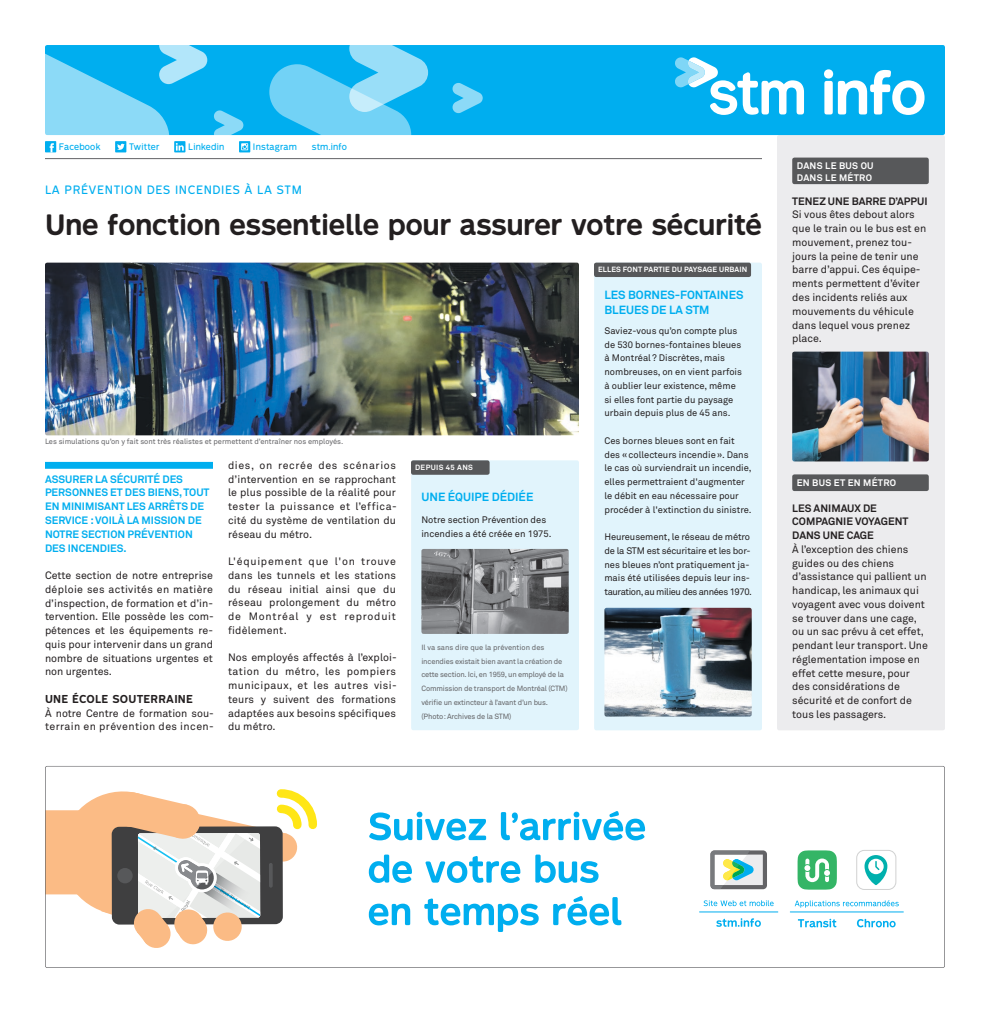
<style>
.page{position:relative;width:990px;height:1013px;background:#fff}
.page>*{position:absolute;margin:0;border:0;box-sizing:border-box;transform-origin:0 0}
.t1{font:700 57.25px "STM Montreal";color:#fff}
.t2{font:700 27.25px "STM Montreal";color:#231f20}
.t3{font:700 11.75px/15.2px "Akkurat";color:#00aeef}
.t4{font:11.25px "STM Montreal";letter-spacing:.05em;color:#00aeef}
.t5{font:10.62px/13.8px "Akkurat";color:#231f20;text-align:justify}
.t6{font:700 10.62px/13.8px "Akkurat";color:#00aeef}
.t7{font:700 10.62px/13.8px "Akkurat";color:#231f20}
.t8{font:10.62px/13.8px "Akkurat";letter-spacing:.03em;color:#231f20}
.t9{font:700 10.62px "STM Montreal";letter-spacing:.025em;color:#231f20}
.t10{font:9.38px/13.8px "Akkurat";color:#231f20}
.t11{font:700 9.38px/11.2px "Akkurat";letter-spacing:.03em;color:#fff}
.t12{font:8.75px "STM Montreal";letter-spacing:.025em;color:#00aeef}
.t13{font:7.5px/13.8px "Akkurat";letter-spacing:-.02em;color:#636366}
.t14{font:7.5px "Akkurat";color:#636366}
.t15{font:700 7.5px "Akkurat";letter-spacing:.02em;color:#fff}
.t16{font:700 7.5px "Akkurat";letter-spacing:.05em;color:#fff}
</style>
<div class="page">
<svg style="left:45px;top:766px;width:900px;height:201px"></svg>
<div style="left:45px;top:810px;width:55px;height:84px;background:#fbbb85"></div>
<svg style="left:53px;top:783px;width:268px;height:166px"></svg>
<svg style="left:369px;top:811px;width:117px;height:29px"></svg>
<svg style="left:501px;top:810px;width:144px;height:30px"></svg>
<svg style="left:369px;top:854px;width:43px;height:28px"></svg>
<svg style="left:425px;top:855px;width:95px;height:27px"></svg>
<svg style="left:535px;top:854px;width:64px;height:28px"></svg>
<svg style="left:369px;top:903px;width:41px;height:22px"></svg>
<svg style="left:424px;top:898px;width:115px;height:34px"></svg>
<svg style="left:553px;top:895px;width:69px;height:30px"></svg>
<hr style="left:790px;top:911px;width:113px;height:1px;background:#00aeef">
<svg style="left:795px;top:900px;width:104px;height:7px"></svg>
<svg style="left:716px;top:918px;width:45px;height:8px"></svg>
<svg style="left:798px;top:918px;width:38px;height:9px"></svg>
<svg style="left:798px;top:850px;width:39px;height:39px"></svg>
<svg style="left:857px;top:918px;width:39px;height:9px"></svg>
<div style="left:857px;top:850px;width:39px;height:39px;background:#fff;border-radius:8px"></div>
<div style="left:856px;top:850px;width:40px;height:39px;border:1px solid #d1d2d2;border-radius:8px"></div>
<svg style="left:865px;top:855px;width:22px;height:30px"></svg>
<svg style="left:704px;top:900px;width:70px;height:6px"></svg>
<hr style="left:700px;top:911px;width:78px;height:1px;background:#00aeef">
<svg style="left:710px;top:850px;width:57px;height:39px"></svg>
<div style="left:45px;top:766px;width:900px;height:201px;border:1px solid #636366;border-radius:2px"></div>
<div style="left:45px;top:45px;width:900px;height:90px;background:#00aeef"></div>
<svg style="left:675px;top:57px;width:129px;height:58px"></svg>
<svg style="left:269px;top:45px;width:159px;height:90px"></svg>
<svg style="left:453px;top:83px;width:30px;height:30px"></svg>
<svg style="left:214px;top:110px;width:29px;height:25px"></svg>
<svg style="left:45px;top:45px;width:162px;height:90px"></svg>
<div style="left:45px;top:141px;width:11px;height:11px;background:#00aeef"></div>
<svg style="left:50px;top:143px;width:4px;height:9px"></svg>
<div style="left:115px;top:141px;width:11px;height:11px;background:#00aeef"></div>
<svg style="left:117px;top:143px;width:8px;height:7px"></svg>
<svg style="left:174px;top:141px;width:11px;height:11px"></svg>
<svg style="left:176px;top:143px;width:8px;height:8px"></svg>
<svg style="left:239px;top:141px;width:11px;height:11px"></svg>
<svg style="left:241px;top:143px;width:7px;height:7px"></svg>
<hr style="left:45px;top:158px;width:717px;height:1px;background:#636366">
<img style="left:45px;top:262px;width:534px;height:173px">
<div style="left:594px;top:262px;width:168px;height:468px;background:#e1f4fc;border-radius:2px"></div>
<div style="left:594px;top:262px;width:157px;height:15px;background:#57585a;border-radius:2px"></div>
<img style="left:604px;top:608px;width:148px;height:108px">
<div style="left:777px;top:135px;width:168px;height:595px;background:#ececee;border-radius:2px"></div>
<div style="left:792px;top:158px;width:137px;height:26px;background:#57585a;border-radius:2px"></div>
<div style="left:792px;top:474px;width:137px;height:17px;background:#57585a;border-radius:2px"></div>
<img style="left:792px;top:351px;width:137px;height:110px">
<div style="left:45px;top:462px;width:168px;height:7px;background:#00aeef"></div>
<div style="left:411px;top:460px;width:168px;height:270px;background:#e1f4fc;border-radius:2px"></div>
<div style="left:411px;top:460px;width:79px;height:15px;background:#57585a;border-radius:2px"></div>
<img style="left:421px;top:549px;width:148px;height:85px">
<p class="t12" style="left:59px;top:141px;width:43px">Facebook</p>
<p class="t12" style="left:129px;top:141px;width:32px">Twitter</p>
<p class="t12" style="left:188px;top:141px;width:38px">Linkedin</p>
<p class="t12" style="left:253px;top:141px;width:46px">Instagram</p>
<p class="t12" style="left:312px;top:141px;width:37px">stm.info</p>
<p class="t4" style="left:45px;top:182px;width:258px">LA PRÉVENTION DES INCENDIES À LA STM</p>
<h2 class="t2" style="left:45px;top:207px;width:719px">Une fonction essentielle pour assurer votre sécurité</h2>
<p class="t15" style="left:598px;top:265px;width:151px">ELLES FONT PARTIE DU PAYSAGE URBAIN</p>
<p class="t14" style="left:45px;top:436px;width:300px">Les simulations qu’on y fait sont très réalistes et permettent d’entraîner nos employés.</p>
<p class="t6" style="left:45px;top:472px;width:166px">ASSURER LA SÉCURITÉ DES<br>PERSONNES ET DES BIENS, TOUT<br>EN MINIMISANT LES ARRÊTS DE<br>SERVICE : VOILÀ LA MISSION DE<br>NOTRE SECTION PRÉVENTION<br>DES INCENDIES.</p>
<p class="t5" style="left:45px;top:568px;width:170px">Cette section de notre entreprise déploie ses activités en matière d’inspection, de formation et d’in&shy;tervention. Elle possède les com&shy;pétences et les équipements re&shy;quis pour intervenir dans un grand nombre de situations urgentes et non urgentes.</p>
<p class="t9" style="left:45px;top:692px;width:150px">UNE ÉCOLE SOUTERRAINE</p>
<p class="t8" style="left:45px;top:705px;width:170px">À notre Centre de formation sou&shy;terrain en prévention des incen-</p>
<p class="t5" style="left:228px;top:458px;width:170px">dies, on recrée des scénarios d’intervention en se rapprochant le plus possible de la réalité pour tester la puissance et l’effica&shy;cité du système de ventilation du réseau du métro.</p>
<p class="t5" style="left:228px;top:554px;width:170px">L'équipement que l'on trouve dans les tunnels et les stations du réseau initial ainsi que du réseau prolongement du métro de Montréal y est reproduit fidèlement.</p>
<p class="t5" style="left:228px;top:650px;width:170px">Nos employés affectés à l’exploi&shy;tation du métro, les pompiers municipaux, et les autres visi&shy;teurs y suivent des formations adaptées aux besoins spécifiques du métro.</p>
<p class="t16" style="left:415px;top:462px;width:59px">DEPUIS 45 ANS</p>
<p class="t3" style="left:421px;top:489px;width:113px">UNE ÉQUIPE DÉDIÉE</p>
<p class="t10" style="left:421px;top:513px;width:132px">Notre section Prévention des incendies a été créée en 1975.</p>
<p class="t13" style="left:421px;top:640px;width:148px">Il va sans dire que la prévention des incendies existait bien avant la création de cette section. Ici, en 1959, un employé de la Commission de transport de Montréal (CTM) vérifie un extincteur à l’avant d’un bus. (Photo: Archives de la STM)</p>
<p class="t3" style="left:604px;top:287px;width:141px">LES BORNES-FONTAINES<br>BLEUES DE LA STM</p>
<p class="t10" style="left:604px;top:323px;width:139px">Saviez-vous qu’on compte plus de 530 bornes-fontaines bleues à Montréal? Discrètes, mais nombreuses, on en vient parfois à oublier leur existence, même si elles font partie du paysage urbain depuis plus de 45 ans.</p>
<p class="t10" style="left:604px;top:433px;width:149px">Ces bornes bleues sont en fait des «collecteurs incendie». Dans le cas où surviendrait un incendie, elles permettraient d'augmenter le débit en eau nécessaire pour procéder à l'extinction du sinistre.</p>
<p class="t10" style="left:604px;top:530px;width:149px">Heureusement, le réseau de métro de la STM est sécuritaire et les bor&shy;nes bleues n’ont pratiquement ja&shy;mais été utilisées depuis leur ins&shy;tauration, au milieu des années 1970.</p>
<h1 class="t1" style="left:821px;top:57px;width:107px">info</h1>
<p class="t11" style="left:797px;top:160px;width:78px">DANS LE BUS OU<br>DANS LE MÉTRO</p>
<p class="t7" style="left:792px;top:194px;width:137px">TENEZ UNE BARRE D’APPUI</p>
<p class="t5" style="left:792px;top:208px;width:136px;text-align:left">Si vous êtes debout alors que le train ou le bus est en mouvement, prenez tou&shy;jours la peine de tenir une barre d’appui. Ces équipe&shy;ments permettent d’éviter des incidents reliés aux mouvements du véhicule dans lequel vous prenez place.</p>
<p class="t11" style="left:797px;top:477px;width:101px">EN BUS ET EN MÉTRO</p>
<p class="t7" style="left:792px;top:501px;width:118px">LES ANIMAUX DE<br>COMPAGNIE VOYAGENT<br>DANS UNE CAGE</p>
<p class="t5" style="left:792px;top:542px;width:137px;text-align:left">À l’exception des chiens guides ou des chiens d’assistance qui pallient un handicap, les animaux qui voyagent avec vous doivent se trouver dans une cage, ou un sac prévu à cet effet, pendant leur transport. Une réglementation impose en effet cette mesure, pour des considérations de sécurité et de confort de tous les passagers.</p>
</div>
